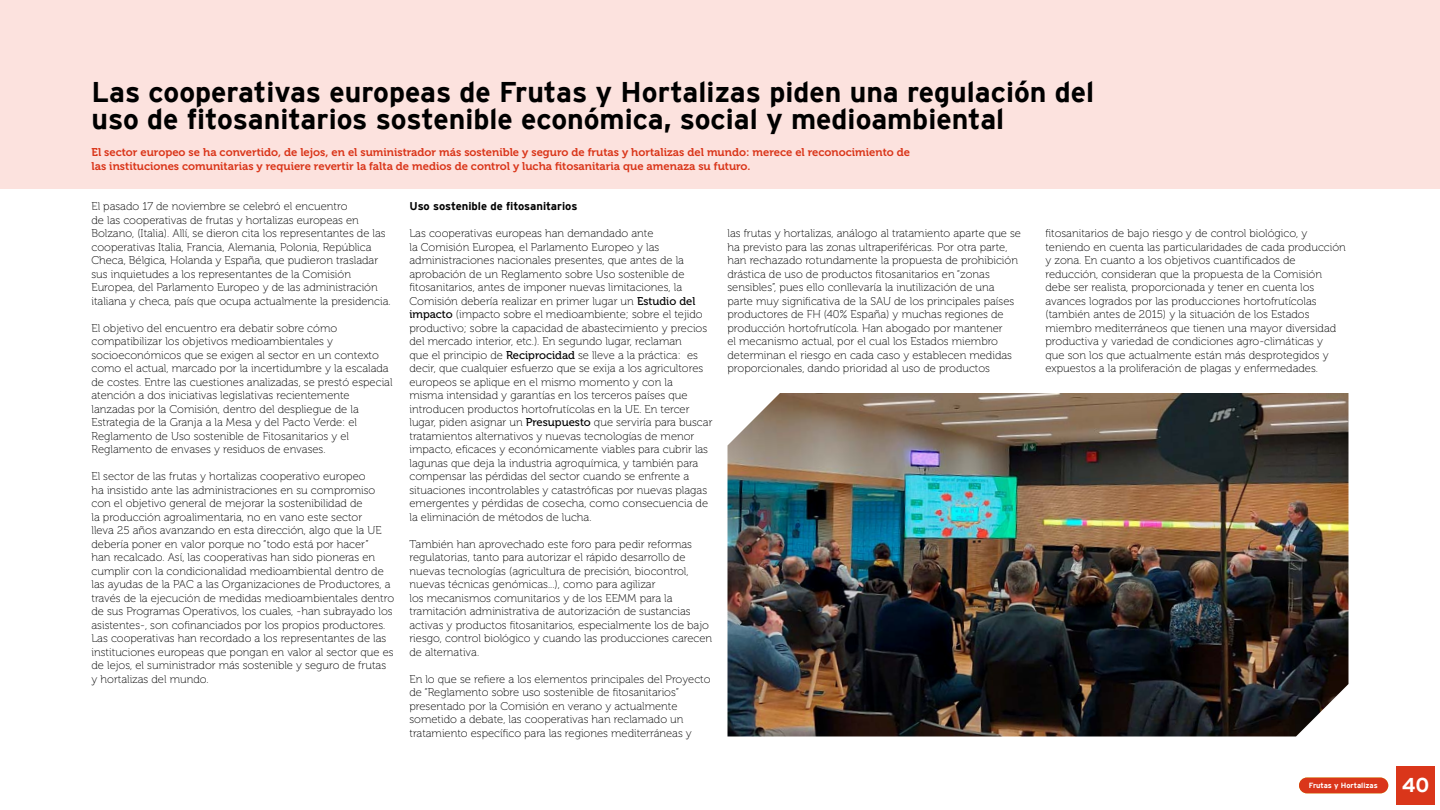
<style>
.page{position:relative;width:1440px;height:810px;background:#fff}
.page>*{position:absolute;margin:0;border:0;box-sizing:border-box;transform-origin:0 0}
.t1{font:700 28.5px/27px "Interstate";color:#000}
.t2{font:700 20.02px "Interstate";color:#fff}
.t3{font:11.25px/13.5px "Museo 100";color:#000}
.t4{font:11.25px/13.5px "Museo 700";color:#da361a}
.t5{font:700 11.25px "Interstate";color:#000}
.t6{font:700 7.5px "Interstate";color:#fff}
.s1{font-family:"Museo 500"}
</style>
<div class="page">
<div style="left:0;top:0;width:1440px;height:189px;background:#fce2de"></div>
<img style="left:728px;top:393px;width:620px;height:343px">
<div style="left:1396px;top:766px;width:39px;height:39px;background:#da361a"></div>
<div style="left:1299px;top:778px;width:89px;height:15px;background:#da361a;border-radius:8px"></div>
<h1 class="t1" style="left:92px;top:78px;width:1004px">Las cooperativas europeas de Frutas y Hortalizas piden una regulación del uso de fitosanitarios sostenible económica, social y medioambiental</h1>
<p class="t4" style="left:92px;top:146px;width:820px">El sector europeo se ha convertido, de lejos, en el suministrador más sostenible y seguro de frutas y hortalizas del mundo: merece el reconocimiento de las instituciones comunitarias y requiere revertir la falta de medios de control y lucha fitosanitaria que amenaza su futuro.</p>
<p class="t3" style="left:92px;top:200px;width:301px">El pasado 17 de noviembre se celebró el encuentro<br>de las cooperativas de frutas y hortalizas europeas en Bolzano, (Italia). Allí, se dieron cita los representantes de las cooperativas Italia, Francia, Alemania, Polonia, República Checa, Bélgica, Holanda y España, que pudieron trasladar sus inquietudes a los representantes de la Comisión Europea, del Parlamento Europeo y de las administración italiana y checa, país que ocupa actualmente la presidencia.</p>
<p class="t3" style="left:92px;top:321px;width:303px">El objetivo del encuentro era debatir sobre cómo compatibilizar los objetivos medioambientales y socioeconómicos que se exigen al sector en un contexto como el actual, marcado por la incertidumbre y la escalada de costes. Entre las cuestiones analizadas, se prestó especial atención a dos iniciativas legislativas recientemente lanzadas por la Comisión, dentro del despliegue de la Estrategia de la Granja a la Mesa y del Pacto Verde: el Reglamento de Uso sostenible de Fitosanitarios y el Reglamento de envases y residuos de envases.</p>
<p class="t3" style="left:92px;top:470px;width:304px">El sector de las frutas y hortalizas cooperativo europeo<br>ha insistido ante las administraciones en su compromiso con el objetivo general de mejorar la sostenibilidad de<br>la producción agroalimentaria, no en vano este sector<br>lleva 25 años avanzando en esta dirección, algo que la UE debería poner en valor porque no “todo está por hacer”<br>han recalcado. Así, las cooperativas han sido pioneras en cumplir con la condicionalidad medioambiental dentro de las ayudas de la PAC a las Organizaciones de Productores, a través de la ejecución de medidas medioambientales dentro de sus Programas Operativos, los cuales, -han subrayado los asistentes-, son cofinanciados por los propios productores.<br>Las cooperativas han recordado a los representantes de las instituciones europeas que pongan en valor al sector que es de lejos, el suministrador más sostenible y seguro de frutas y hortalizas del mundo.</p>
<p class="t5" style="left:410px;top:200px;width:169px">Uso sostenible de fitosanitarios</p>
<p class="t3" style="left:410px;top:227px;width:304px">Las cooperativas europeas han demandado ante<br>la Comisión Europea, el Parlamento Europeo y las administraciones nacionales presentes, que antes de la aprobación de un Reglamento sobre Uso sostenible de fitosanitarios, antes de imponer nuevas limitaciones, la Comisión debería realizar en primer lugar un <span class="s1">Estudio del impacto</span> (impacto sobre el medioambiente; sobre el tejido productivo; sobre la capacidad de abastecimiento y precios del mercado interior, etc.). En segundo lugar, reclaman<br>que el principio de <span class="s1">Reciprocidad</span> se lleve a la práctica: es decir, que cualquier esfuerzo que se exija a los agricultores europeos se aplique en el mismo momento y con la<br>misma intensidad y garantías en los terceros países que introducen productos hortofrutícolas en la UE. En tercer lugar, piden asignar un <span class="s1">Presupuesto</span> que serviría para buscar tratamientos alternativos y nuevas tecnologías de menor impacto, eficaces y económicamente viables para cubrir las lagunas que deja la industria agroquímica, y también para compensar las pérdidas del sector cuando se enfrente a situaciones incontrolables y catastróficas por nuevas plagas emergentes y pérdidas de cosecha, como consecuencia de la eliminación de métodos de lucha.</p>
<p class="t3" style="left:410px;top:537px;width:304px">También han aprovechado este foro para pedir reformas regulatorias, tanto para autorizar el rápido desarrollo de nuevas tecnologías (agricultura de precisión, biocontrol, nuevas técnicas genómicas...), como para agilizar<br>los mecanismos comunitarios y de los EEMM para la tramitación administrativa de autorización de sustancias activas y productos fitosanitarios, especialmente los de bajo riesgo, control biológico y cuando las producciones carecen de alternativa.</p>
<p class="t3" style="left:410px;top:672px;width:303px">En lo que se refiere a los elementos principales del Proyecto de “Reglamento sobre uso sostenible de fitosanitarios” presentado por la Comisión en verano y actualmente sometido a debate, las cooperativas han reclamado un tratamiento específico para las regiones mediterráneas y</p>
<p class="t3" style="left:728px;top:227px;width:295px">las frutas y hortalizas, análogo al tratamiento aparte que se ha previsto para las zonas ultraperiféricas. Por otra parte, han rechazado rotundamente la propuesta de prohibición drástica de uso de productos fitosanitarios en “zonas sensibles”, pues ello conllevaría la inutilización de una parte muy significativa de la SAU de los principales países productores de FH (40% España) y muchas regiones de producción hortofrutícola. Han abogado por mantener<br>el mecanismo actual, por el cual los Estados miembro determinan el riesgo en cada caso y establecen medidas proporcionales, dando prioridad al uso de productos</p>
<p class="t3" style="left:1046px;top:227px;width:302px">fitosanitarios de bajo riesgo y de control biológico, y teniendo en cuenta las particularidades de cada producción y zona. En cuanto a los objetivos cuantificados de reducción, consideran que la propuesta de la Comisión debe ser realista, proporcionada y tener en cuenta los avances logrados por las producciones hortofrutícolas (también antes de 2015) y la situación de los Estados miembro mediterráneos que tienen una mayor diversidad productiva y variedad de condiciones agro-climáticas y<br>que son los que actualmente están más desprotegidos y expuestos a la proliferación de plagas y enfermedades.</p>
<p class="t6" style="left:1328px;top:781px;width:31px">Editorial</p>
<h2 class="t2" style="left:1402px;top:774px;width:28px">40</h2>
<p class="t6" style="left:1309px;top:781px;width:70px">Frutas y Hortalizas</p>
</div>
